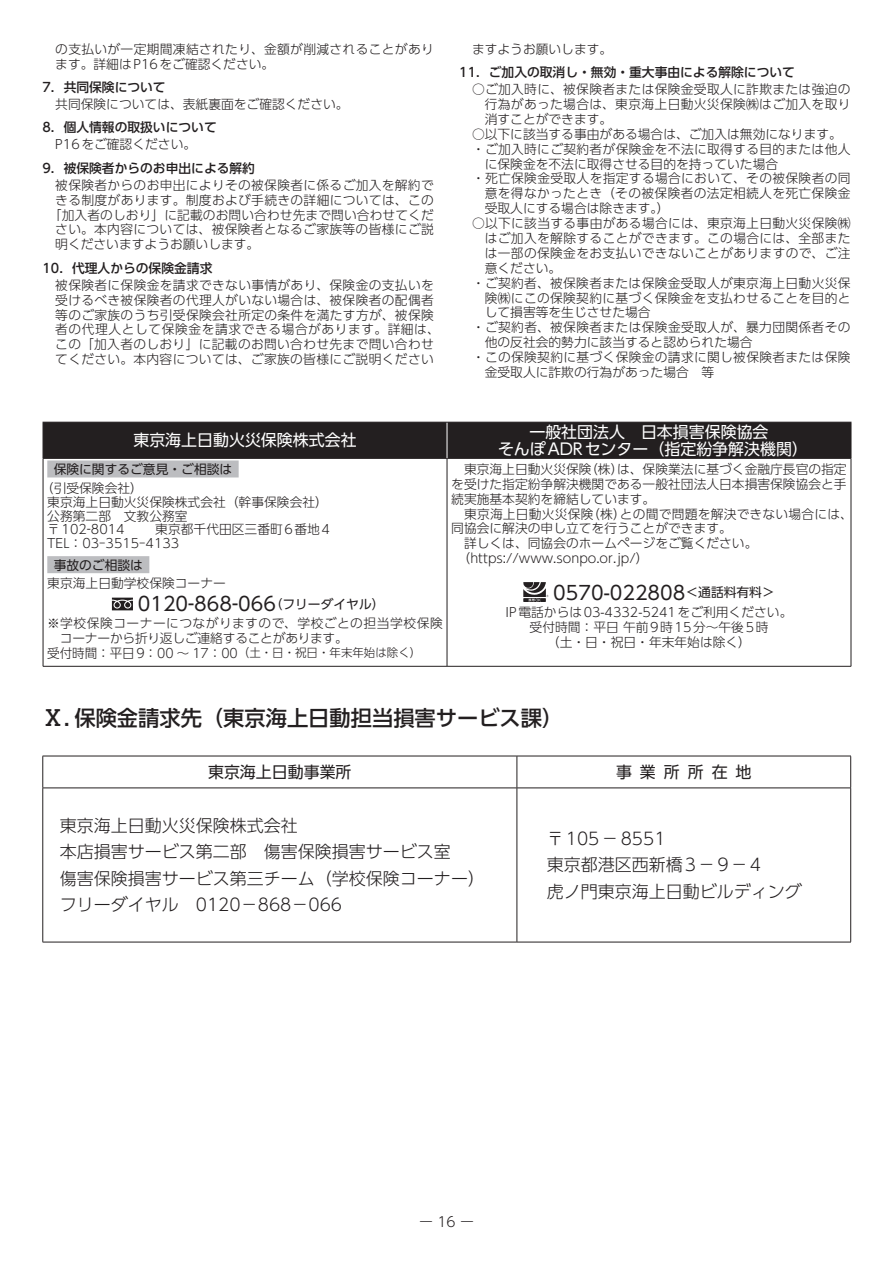
<style>
.page{position:relative;width:893px;height:1263px;background:#fff}
.page>*{position:absolute;margin:0;border:0;box-sizing:border-box;transform-origin:0 0}
.t1{font:500 21.3px "UD Shin Go Pr 6 N";color:#231f20}
.t2{font:19.2px "UD Shin Go Pr 6 N";color:#231f20}
.t3{font:300 16.95px/26.5px "UD Shin Go Pr 6 N";color:#231f20}
.t4{font:15.9px/17px "UD Shin Go Pr 6 N";color:#fff;text-align:center}
.t5{font:15.9px "UD Shin Go Pr 6 N";color:#231f20}
.t6{font:300 13.8px "UD Shin Go Pr 6 N";color:#231f20;scale:1.3 1}
.t7{font:300 12.75px/14.9px "UD Shin Go Pr 6 N";letter-spacing:.025em;color:#231f20}
.t8{font:300 12.75px/13.8px "UD Shin Go Pr 6 N";color:#231f20}
.t9{font:500 12.75px "UD Shin Go Pr 6 N";color:#231f20}
.t10{font:300 12.75px "UD Shin Go Pr 6 N";letter-spacing:.005em;color:#231f20}
.t11{font:300 12.75px "UD Shin Go Pr 6 N";letter-spacing:-.02em;color:#231f20}
.t12{font:12.75px "UD Shin Go Pr 6 N";color:#231f20}
.s1{font-size:12.75px}
.s2{font-size:11.7px}
</style>
<div class="page">
<hr style="left:43px;top:942px;width:474px;height:1px;background:#231f20">
<hr style="left:517px;top:942px;width:334px;height:1px;background:#231f20">
<hr style="left:43px;top:756px;width:474px;height:1px;background:#231f20">
<hr style="left:43px;top:756px;width:1px;height:32px;background:#231f20">
<hr style="left:517px;top:756px;width:334px;height:1px;background:#231f20">
<hr style="left:517px;top:756px;width:1px;height:32px;background:#231f20">
<hr style="left:850px;top:756px;width:1px;height:32px;background:#231f20">
<hr style="left:43px;top:788px;width:474px;height:1px;background:#231f20">
<hr style="left:43px;top:788px;width:1px;height:154px;background:#231f20">
<hr style="left:517px;top:788px;width:334px;height:1px;background:#231f20">
<hr style="left:517px;top:788px;width:1px;height:154px;background:#231f20">
<hr style="left:850px;top:788px;width:1px;height:154px;background:#231f20">
<div style="left:44px;top:423px;width:806px;height:35px;background:#231f20"></div>
<hr style="left:43px;top:422px;width:404px;height:1px;background:#231f20">
<hr style="left:43px;top:423px;width:1px;height:35px;background:#231f20">
<hr style="left:447px;top:422px;width:404px;height:1px;background:#231f20">
<hr style="left:850px;top:423px;width:1px;height:35px;background:#231f20">
<hr style="left:43px;top:458px;width:404px;height:1px;background:#231f20">
<hr style="left:43px;top:459px;width:1px;height:207px;background:#231f20">
<hr style="left:447px;top:458px;width:404px;height:1px;background:#231f20">
<hr style="left:447px;top:459px;width:1px;height:207px;background:#231f20">
<hr style="left:851px;top:459px;width:1px;height:207px;background:#231f20">
<hr style="left:43px;top:666px;width:404px;height:1px;background:#231f20">
<hr style="left:447px;top:666px;width:404px;height:1px;background:#231f20">
<hr style="left:447px;top:423px;width:1px;height:35px;background:#fff">
<div style="left:47px;top:460px;width:192px;height:17px;background:#bcbdc0"></div>
<div style="left:47px;top:556px;width:102px;height:17px;background:#bcbdc0"></div>
<svg style="left:112px;top:598px;width:21px;height:12px"></svg>
<svg style="left:523px;top:598px;width:23px;height:4px"></svg>
<svg style="left:523px;top:582px;width:25px;height:19px"></svg>
<p class="t7" style="left:55px;top:41px;width:380px">の支払いが一定期間凍結されたり、金額が削減されることがあります。詳細はP16をご確認ください。</p>
<p class="t9" style="left:43px;top:77px;width:125px">7．共同保険について</p>
<p class="t8" style="left:55px;top:97px;width:295px">共同保険については、表紙裏面をご確認ください。</p>
<p class="t9" style="left:43px;top:117px;width:176px">8．個人情報の取扱いについて</p>
<p class="t8" style="left:55px;top:137px;width:142px">P16をご確認ください。</p>
<p class="t9" style="left:43px;top:158px;width:214px">9．被保険者からのお申出による解約</p>
<p class="t7" style="left:55px;top:177px;width:380px">被保険者からのお申出によりその被保険者に係るご加入を解約で</p>
<p class="t7" style="left:55px;top:192px;width:380px">きる制度があります。制度および手続きの詳細については、この</p>
<p class="t10" style="left:49px;top:204px;width:386px">「加入者のしおり」に記載のお問い合わせ先まで問い合わせてくだ</p>
<p class="t7" style="left:55px;top:222px;width:380px">さい。本内容については、被保険者となるご家族等の皆様にご説</p>
<p class="t8" style="left:55px;top:237px;width:206px">明くださいますようお願いします。</p>
<p class="t9" style="left:43px;top:258px;width:171px">10．代理人からの保険金請求</p>
<p class="t7" style="left:55px;top:277px;width:386px">被保険者に保険金を請求できない事情があり、保険金の支払いを受けるべき被保険者の代理人がいない場合は、被保険者の配偶者等のご家族のうち引受保険会社所定の条件を満たす方が、被保険者の代理人として保険金を請求できる場合があります。詳細は、この「加入者のしおり」に記載のお問い合わせ先まで問い合わせてください。本内容については、ご家族の皆様にご説明ください</p>
<p class="t8" style="left:472px;top:42px;width:142px">ますようお願いします。</p>
<p class="t9" style="left:459px;top:62px;width:337px">11．ご加入の取消し・無効・重大事由による解除について</p>
<p class="t7" style="left:485px;top:81px;width:367px;text-align:justify;text-indent:-13px">○ご加入時に、被保険者または保険金受取人に詐欺または強迫の行為があった場合は、東京海上日動火災保険㈱はご加入を取り消すことができます。</p>
<p class="t8" style="left:472px;top:127px;width:371px">○以下に該当する事由がある場合は、ご加入は無効になります。</p>
<p class="t7" style="left:472px;top:141px;width:380px">・ご加入時にご契約者が保険金を不法に取得する目的または他人</p>
<p class="t8" style="left:485px;top:156px;width:295px">に保険金を不法に取得させる目的を持っていた場合</p>
<p class="t7" style="left:472px;top:171px;width:380px">・死亡保険金受取人を指定する場合において、その被保険者の同</p>
<p class="t7" style="left:485px;top:186px;width:367px">意を得なかったとき（その被保険者の法定相続人を死亡保険金</p>
<p class="t8" style="left:485px;top:201px;width:186px">受取人にする場合は除きます。）</p>
<p class="t7" style="left:472px;top:215px;width:380px">○以下に該当する事由がある場合には、東京海上日動火災保険㈱</p>
<p class="t7" style="left:485px;top:230px;width:367px">はご加入を解除することができます。この場合には、全部また</p>
<p class="t7" style="left:485px;top:245px;width:367px">は一部の保険金をお支払いできないことがありますので、ご注</p>
<p class="t7" style="left:485px;top:260px;width:78px">意ください。</p>
<p class="t7" style="left:472px;top:275px;width:380px">・ご契約者、被保険者または保険金受取人が東京海上日動火災保</p>
<p class="t7" style="left:485px;top:290px;width:367px">険㈱にこの保険契約に基づく保険金を支払わせることを目的と</p>
<p class="t8" style="left:485px;top:305px;width:167px">して損害等を生じさせた場合</p>
<p class="t7" style="left:472px;top:320px;width:380px">・ご契約者、被保険者または保険金受取人が、暴力団関係者その</p>
<p class="t8" style="left:485px;top:335px;width:269px">他の反社会的勢力に該当すると認められた場合</p>
<p class="t7" style="left:472px;top:349px;width:380px">・この保険契約に基づく保険金の請求に関し被保険者または保険</p>
<p class="t8" style="left:485px;top:365px;width:231px">金受取人に詐欺の行為があった場合　等</p>
<p class="t4" style="left:133px;top:431px;width:225px">東京海上日動火災保険株式会社</p>
<p class="t4" style="left:498px;top:423px;width:311px">一般社団法人　日本損害保険協会<br>そんぽADRセンター（指定紛争解決機関）</p>
<p class="t12" style="left:54px;top:459px;width:180px">保険に関するご意見・ご相談は</p>
<p class="t8" style="left:47px;top:481px;width:282px;text-indent:-6px">（引受保険会社）<br>東京海上日動火災保険株式会社（幹事保険会社）公務第二部 文教公務室<br>〒102-8014</p>
<p class="t7" style="left:451px;top:461px;width:397px;text-align:justify;text-indent:13px">東京海上日動火災保険（株）は、保険業法に基づく金融庁長官の指定を受けた指定紛争解決機関である一般社団法人日本損害保険協会と手続実施基本契約を締結しています。</p>
<p class="t7" style="left:464px;top:506px;width:390px">東京海上日動火災保険（株）との間で問題を解決できない場合には、</p>
<p class="t8" style="left:451px;top:521px;width:282px">同協会に解決の申し立てを行うことができます。</p>
<p class="t8" style="left:464px;top:536px;width:295px">詳しくは、同協会のホームページをご覧ください。</p>
<p class="t8" style="left:458px;top:551px;width:192px">（https://www.sonpo.or.jp/）</p>
<h2 class="t2" style="left:553px;top:577px;width:223px">0570-022808<span class="s1">＜通話料有料＞</span></h2>
<p class="t8" style="left:506px;top:605px;width:288px;line-height:14.9px;text-align:center">IP電話からは03-4332-5241をご利用ください。受付時間：平日 午前9時15分～午後5時<br>（土・日・祝日・年末年始は除く）</p>
<p class="t8" style="left:47px;top:522px;width:284px;text-indent:108px">東京都千代田区三番町6番地4<br>TEL：03-3515-4133</p>
<p class="t12" style="left:54px;top:554px;width:91px">事故のご相談は</p>
<p class="t8" style="left:47px;top:575px;width:180px">東京海上日動学校保険コーナー</p>
<h2 class="t2" style="left:138px;top:588px;width:248px">0120-868-066<span class="s1">（フリーダイヤル）</span></h2>
<p class="t7" style="left:47px;top:615px;width:397px">※学校保険コーナーにつながりますので、学校ごとの担当学校保険</p>
<p class="t11" style="left:60px;top:628px;width:290px">コーナーから折り返しご連絡することがあります。</p>
<p class="t8" style="left:47px;top:645px;width:375px">受付時間：平日9：00 ～ 17：00<span class="s2">（土・日・祝日・年末年始は除く）</span></p>
<h1 class="t1" style="left:43px;top:700px;width:522px">Ⅹ．保険金請求先（東京海上日動担当損害サービス課）</h1>
<p class="t5" style="left:208px;top:759px;width:145px">東京海上日動事業所</p>
<p class="t5" style="left:616px;top:759px;width:137px">事業所所在地</p>
<h3 class="t3" style="left:60px;top:811px;width:427px">東京海上日動火災保険株式会社<br>本店損害サービス第二部　傷害保険損害サービス室<br>傷害保険損害サービス第三チーム（学校保険コーナー）フリーダイヤル　0120－868－066</h3>
<h3 class="t3" style="left:547px;top:824px;width:257px">〒105－8551<br>東京都港区西新橋3－9－4<br>虎ノ門東京海上日動ビルディング</h3>
<p class="t6" style="left:417px;top:1211px;width:47px">－16－</p>
</div>
